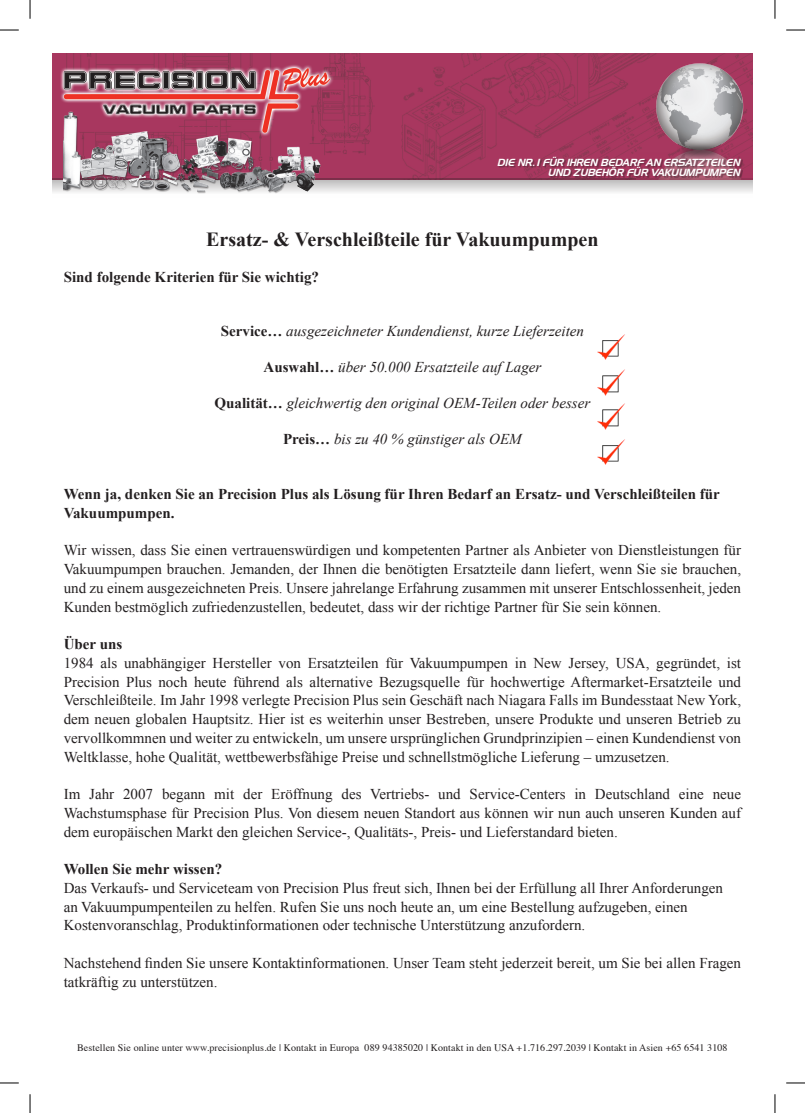
<style>
.page{position:relative;width:805px;height:1113px;background:#fff}
.page>*{position:absolute;margin:0;border:0;box-sizing:border-box;transform-origin:0 0}
.t1{font:700 20px "Times New Roman";color:#231f20}
.t2{font:15px/18.8px "Times New Roman";color:#231f20;text-align:justify}
.t3{font:italic 15px "Times New Roman";color:#231f20}
.t4{font:700 15px/18.8px "Times New Roman";color:#231f20}
.t5{font:10px "Times";letter-spacing:.01em;color:#231f20}
.t6{font:italic 10px/10px "Newtown";letter-spacing:-.01em;color:#fff;text-align:right}
.s1{font-weight:700;font-style:normal}
</style>
<div class="page">
<img style="left:597px;top:334px;width:28px;height:26px">
<img style="left:597px;top:369px;width:28px;height:27px">
<img style="left:597px;top:403px;width:28px;height:27px">
<img style="left:597px;top:439px;width:28px;height:26px">
<img style="left:52px;top:54px;width:584px;height:124px">
<img style="left:52px;top:54px;width:285px;height:90px">
<svg style="left:52px;top:178px;width:700px;height:14px;background:#ccc1c5"></svg>
<img style="left:64px;top:108px;width:257px;height:86px">
<img style="left:636px;top:53px;width:116px;height:126px">
<div style="left:498px;top:157px;width:244px;height:21px;background:#231f20;opacity:.4"></div>
<svg style="left:0;top:29px;width:19px;height:2px"></svg>
<svg style="left:786px;top:29px;width:18px;height:2px"></svg>
<svg style="left:0;top:1082px;width:19px;height:1px"></svg>
<svg style="left:786px;top:1082px;width:18px;height:1px"></svg>
<svg style="left:29px;top:0;width:2px;height:19px"></svg>
<svg style="left:29px;top:1094px;width:2px;height:18px"></svg>
<svg style="left:774px;top:0;width:1px;height:19px"></svg>
<svg style="left:774px;top:1094px;width:1px;height:18px"></svg>
<p class="t6" style="left:497px;top:157px;width:242px">DIE NR. 1 FÜR IHREN BEDARF AN ERSATZTEILEN<br>UND ZUBEHÖR FÜR VAKUUMPUMPEN</p>
<h1 class="t1" style="left:206px;top:225px;width:393px">Ersatz- &amp; Verschleißteile für Vakuumpumpen</h1>
<p class="t4" style="left:64px;top:267px;width:257px">Sind folgende Kriterien für Sie wichtig?</p>
<p class="t3" style="left:221px;top:321px;width:364px"><span class="s1">Service…</span> ausgezeichneter Kundendienst, kurze Lieferzeiten</p>
<p class="t3" style="left:263px;top:357px;width:279px"><span class="s1">Auswahl…</span> über 50.000 Ersatzteile auf Lager</p>
<p class="t3" style="left:214px;top:393px;width:377px"><span class="s1">Qualität…</span> gleichwertig den original OEM-Teilen oder besser</p>
<p class="t3" style="left:283px;top:429px;width:240px"><span class="s1">Preis…</span> bis zu 40 % günstiger als OEM</p>
<p class="t4" style="left:64px;top:484px;width:657px">Wenn ja, denken Sie an Precision Plus als Lösung für Ihren Bedarf an Ersatz- und Verschleißteilen für<br>Vakuumpumpen.</p>
<p class="t2" style="left:64px;top:540px;width:678px">Wir wissen, dass Sie einen vertrauenswürdigen und kompetenten Partner als Anbieter von Dienstleistungen für Vakuumpumpen brauchen. Jemanden, der Ihnen die benötigten Ersatzteile dann liefert, wenn Sie sie brauchen, und zu einem ausgezeichneten Preis. Unsere jahrelange Erfahrung zusammen mit unserer Entschlossenheit, jeden Kunden bestmöglich zufriedenzustellen, bedeutet, dass wir der richtige Partner für Sie sein können.</p>
<p class="t4" style="left:64px;top:634px;width:60px">Über uns</p>
<p class="t2" style="left:64px;top:653px;width:678px">1984 als unabhängiger Hersteller von Ersatzteilen für Vakuumpumpen in New Jersey, USA, gegründet, ist Precision Plus noch heute führend als alternative Bezugsquelle für hochwertige Aftermarket-Ersatzteile und Verschleißteile. Im Jahr 1998 verlegte Precision Plus sein Geschäft nach Niagara Falls im Bundesstaat New York, dem neuen globalen Hauptsitz. Hier ist es weiterhin unser Bestreben, unsere Produkte und unseren Betrieb zu vervollkommnen und weiter zu entwickeln, um unsere ursprünglichen Grundprinzipien – einen Kundendienst von Weltklasse, hohe Qualität, wettbewerbsfähige Preise und schnellstmögliche Lieferung – umzusetzen.</p>
<p class="t2" style="left:64px;top:784px;width:678px">Im Jahr 2007 begann mit der Eröffnung des Vertriebs- und Service-Centers in Deutschland eine neue Wachstumsphase für Precision Plus. Von diesem neuen Standort aus können wir nun auch unseren Kunden auf dem europäischen Markt den gleichen Service-, Qualitäts-, Preis- und Lieferstandard bieten.</p>
<p class="t4" style="left:64px;top:859px;width:160px">Wollen Sie mehr wissen?</p>
<p class="t2" style="left:64px;top:878px;width:660px;text-align:left">Das Verkaufs- und Serviceteam von Precision Plus freut sich, Ihnen bei der Erfüllung all Ihrer Anforderungen an Vakuumpumpenteilen zu helfen. Rufen Sie uns noch heute an, um eine Bestellung aufzugeben, einen<br>Kostenvoranschlag, Produktinformationen oder technische Unterstützung anzufordern.</p>
<p class="t2" style="left:64px;top:953px;width:678px">Nachstehend finden Sie unsere Kontaktinformationen. Unser Team steht jederzeit bereit, um Sie bei allen Fragen tatkräftig zu unterstützen.</p>
<p class="t5" style="left:77px;top:1038px;width:651px">Bestellen Sie online unter www.precisionplus.de | Kontakt in Europa 089 94385020 | Kontakt in den USA +1.716.297.2039 | Kontakt in Asien +65 6541 3108</p>
</div>
